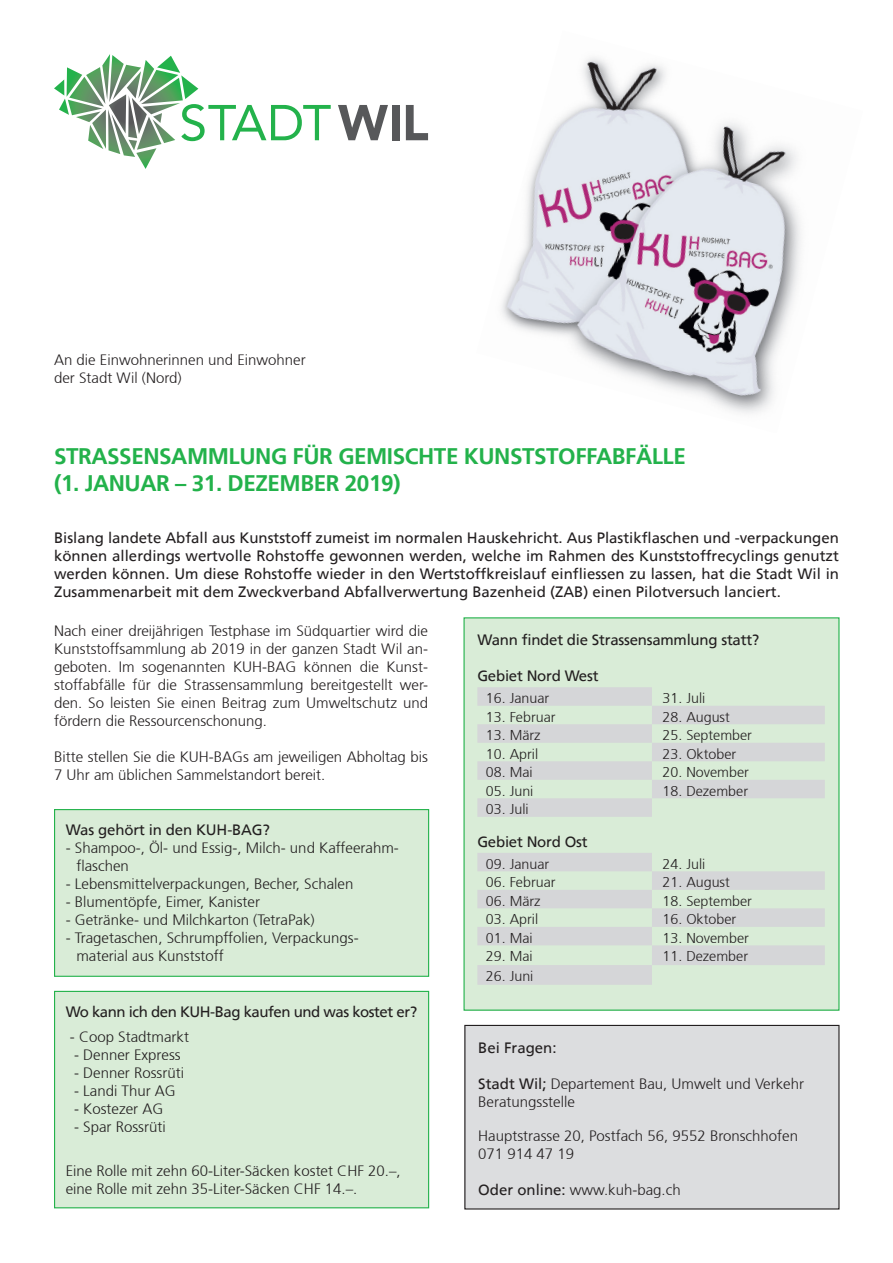
<style>
.page{position:relative;width:893px;height:1263px;background:#fff}
.page>*{position:absolute;margin:0;border:0;box-sizing:border-box;transform-origin:0 0}
.t1{font:700 22.5px "Frutiger";letter-spacing:-.02em;color:#23b24b}
.t2{font:300 15px/18px "Frutiger";color:#231f20}
.t3{font:15px/18px "Frutiger";letter-spacing:-.015em;color:#231f20;text-align:justify}
.t4{font:300 14.25px "Frutiger";color:#231f20}
.s1{font-weight:400}
</style>
<div class="page">
<div style="left:465px;top:1025px;width:374px;height:184px;background:#dcdddf"></div>
<div style="left:464px;top:1025px;width:375px;height:184px;border:1px solid #231f20"></div>
<svg style="left:338px;top:105px;width:50px;height:35px"></svg>
<div style="left:392px;top:105px;width:7px;height:35px;background:#57585a"></div>
<svg style="left:406px;top:105px;width:22px;height:35px"></svg>
<svg style="left:54px;top:54px;width:277px;height:115px"></svg>
<div style="left:464px;top:618px;width:375px;height:392px;background:#d9ecd7"></div>
<svg style="left:477px;top:687px;width:348px;height:130px"></svg>
<svg style="left:477px;top:853px;width:348px;height:132px;fill:#d6ded7"></svg>
<div style="left:55px;top:991px;width:374px;height:217px;background:#d9ecd7"></div>
<div style="left:54px;top:991px;width:375px;height:217px;border:1px solid #23b24b"></div>
<div style="left:55px;top:809px;width:374px;height:167px;background:#d9ecd7"></div>
<div style="left:54px;top:809px;width:375px;height:168px;border:1px solid #23b24b"></div>
<img style="left:501px;top:57px;width:300px;height:357px">
<p class="t2" style="left:54px;top:351px;width:253px">An die Einwohnerinnen und Einwohner</p>
<p class="t2" style="left:54px;top:369px;width:129px">der Stadt Wil (Nord)</p>
<p class="t1" style="left:54px;top:443px;width:633px">STRASSENSAMMLUNG FÜR GEMISCHTE KUNSTSTOFFABFÄLLE</p>
<p class="t1" style="left:54px;top:470px;width:348px">(1. JANUAR – 31. DEZEMBER 2019)</p>
<p class="t3" style="left:54px;top:529px;width:786px">Bislang landete Abfall aus Kunststoff zumeist im normalen Hauskehricht. Aus Plastikflaschen und -verpackungen können allerdings wertvolle Rohstoffe gewonnen werden, welche im Rahmen des Kunststoffrecyclings genutzt werden können. Um diese Rohstoffe wieder in den Wertstoffkreislauf einfliessen zu lassen, hat die Stadt Wil in Zusammenarbeit mit dem Zweckverband Abfallverwertung Bazenheid (ZAB) einen Pilotversuch lanciert.</p>
<p class="t2" style="left:54px;top:622px;width:376px;text-align:justify">Nach einer dreijährigen Testphase im Südquartier wird die Kunststoffsammlung ab 2019 in der ganzen Stadt Wil an&shy;geboten. Im sogenannten KUH-BAG können die Kunst&shy;stoffabfälle für die Strassensammlung bereitgestellt wer&shy;den. So leisten Sie einen Beitrag zum Umweltschutz und fördern die Ressourcenschonung.</p>
<p class="t2" style="left:54px;top:748px;width:376px">Bitte stellen Sie die KUH-BAGs am jeweiligen Abholtag bis<br>7 Uhr am üblichen Sammelstandort bereit.</p>
<p class="t3" style="left:66px;top:821px;width:206px">Was gehört in den KUH-BAG?</p>
<p class="t2" style="left:66px;top:839px;width:335px">- Shampoo-, Öl- und Essig-, Milch- und Kaffeerahm-</p>
<p class="t2" style="left:76px;top:857px;width:54px">flaschen</p>
<p class="t2" style="left:66px;top:875px;width:289px">- Lebensmittelverpackungen, Becher, Schalen</p>
<p class="t2" style="left:66px;top:893px;width:196px">- Blumentöpfe, Eimer, Kanister</p>
<p class="t2" style="left:66px;top:911px;width:250px">- Getränke- und Milchkarton (TetraPak)</p>
<p class="t2" style="left:66px;top:929px;width:294px">- Tragetaschen, Schrumpffolien, Verpackungs-</p>
<p class="t2" style="left:76px;top:947px;width:149px">material aus Kunststoff</p>
<p class="t3" style="left:66px;top:1002px;width:353px">Wo kann ich den KUH-Bag kaufen und was kostet er?</p>
<p class="t2" style="left:70px;top:1028px;width:121px">- Coop Stadtmarkt</p>
<p class="t2" style="left:74px;top:1046px;width:108px">- Denner Express</p>
<p class="t2" style="left:74px;top:1064px;width:112px">- Denner Rossrüti</p>
<p class="t2" style="left:74px;top:1082px;width:103px">- Landi Thur AG</p>
<p class="t2" style="left:74px;top:1100px;width:91px">- Kostezer AG</p>
<p class="t2" style="left:74px;top:1118px;width:93px">- Spar Rossrüti</p>
<p class="t2" style="left:66px;top:1162px;width:336px">Eine Rolle mit zehn 60-Liter-Säcken kostet CHF 20.–, eine Rolle mit zehn 35-Liter-Säcken CHF 14.–.</p>
<p class="t3" style="left:477px;top:631px;width:284px">Wann findet die Strassensammlung statt?</p>
<p class="t3" style="left:477px;top:667px;width:123px">Gebiet Nord West</p>
<p class="t4" style="left:486px;top:690px;width:65px">16. Januar</p>
<p class="t4" style="left:663px;top:690px;width:44px">31. Juli</p>
<p class="t4" style="left:486px;top:708px;width:71px">13. Februar</p>
<p class="t4" style="left:663px;top:708px;width:69px">28. August</p>
<p class="t4" style="left:486px;top:727px;width:56px">13. März</p>
<p class="t4" style="left:663px;top:727px;width:91px">25. September</p>
<p class="t4" style="left:486px;top:745px;width:54px">10. April</p>
<p class="t4" style="left:663px;top:745px;width:75px">23. Oktober</p>
<p class="t4" style="left:486px;top:764px;width:48px">08. Mai</p>
<p class="t4" style="left:663px;top:764px;width:88px">20. November</p>
<p class="t4" style="left:486px;top:782px;width:49px">05. Juni</p>
<p class="t4" style="left:663px;top:782px;width:87px">18. Dezember</p>
<p class="t4" style="left:486px;top:801px;width:44px">03. Juli</p>
<p class="t3" style="left:477px;top:833px;width:112px">Gebiet Nord Ost</p>
<p class="t4" style="left:486px;top:855px;width:65px">09. Januar</p>
<p class="t4" style="left:663px;top:855px;width:44px">24. Juli</p>
<p class="t4" style="left:486px;top:874px;width:71px">06. Februar</p>
<p class="t4" style="left:663px;top:874px;width:69px">21. August</p>
<p class="t4" style="left:486px;top:893px;width:56px">06. März</p>
<p class="t4" style="left:663px;top:893px;width:91px">18. September</p>
<p class="t4" style="left:486px;top:911px;width:54px">03. April</p>
<p class="t4" style="left:663px;top:911px;width:75px">16. Oktober</p>
<p class="t4" style="left:486px;top:930px;width:48px">01. Mai</p>
<p class="t4" style="left:663px;top:930px;width:88px">13. November</p>
<p class="t4" style="left:486px;top:948px;width:48px">29. Mai</p>
<p class="t4" style="left:663px;top:948px;width:87px">11. Dezember</p>
<p class="t4" style="left:486px;top:968px;width:49px">26. Juni</p>
<p class="t3" style="left:478px;top:1039px;width:80px">Bei Fragen:</p>
<p class="t2" style="left:478px;top:1075px;width:327px"><span class="s1">Stadt Wil;</span> Departement Bau, Umwelt und Verkehr</p>
<p class="t2" style="left:478px;top:1093px;width:98px">Beratungsstelle</p>
<p class="t2" style="left:478px;top:1127px;width:321px">Hauptstrasse 20, Postfach 56, 9552 Bronschhofen</p>
<p class="t2" style="left:478px;top:1145px;width:97px">071 914 47 19</p>
<p class="t2" style="left:478px;top:1181px;width:204px"><span class="s1">Oder online:</span> www.kuh-bag.ch</p>
</div>
